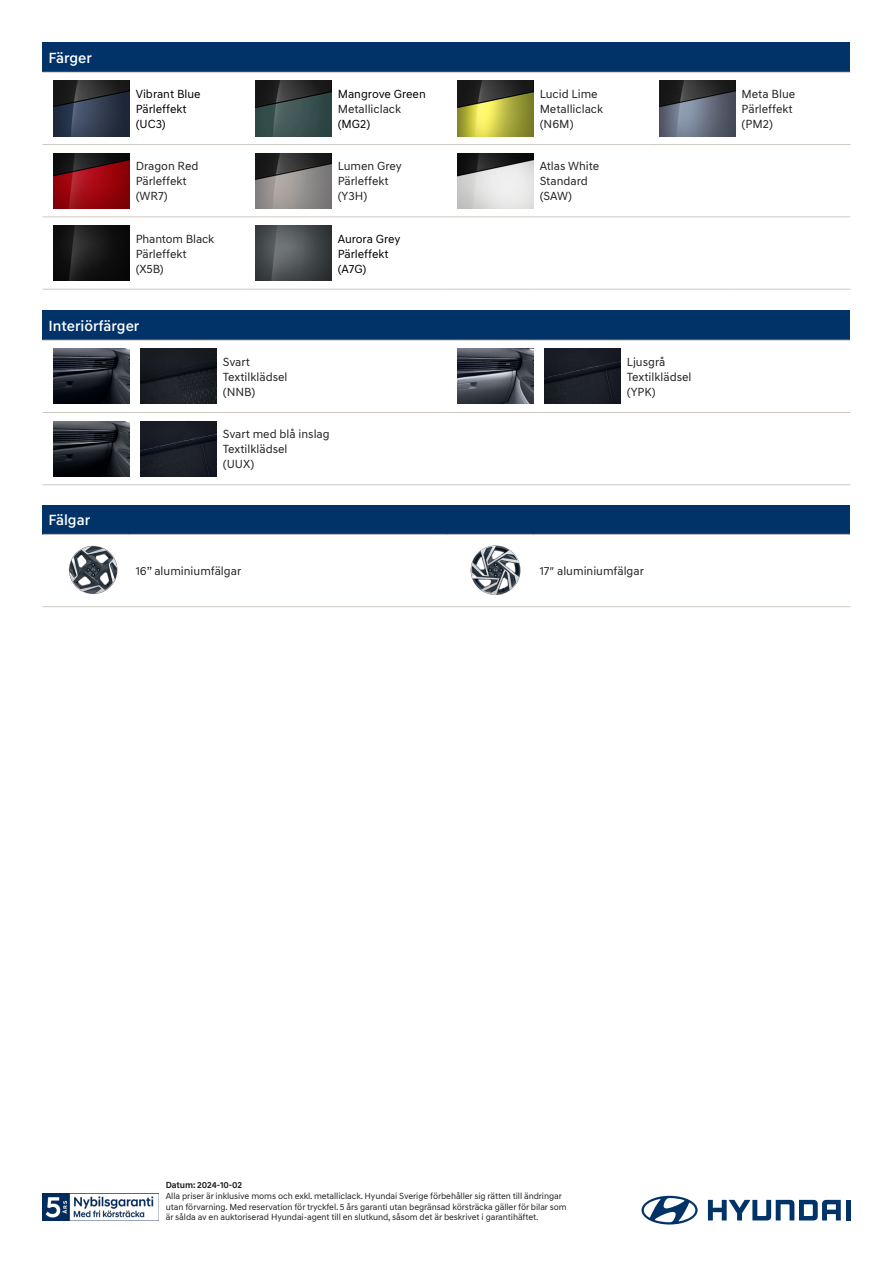
<style>
.page{position:relative;width:893px;height:1263px;background:#fff}
.page>*{position:absolute;margin:0;border:0;box-sizing:border-box;transform-origin:0 0}
.Normal{font:500 15px "Hyundai Sans Text";color:#fff}
.t1{font:12px/15px "Hyundai Sans Text";color:#231f20}
.t2{font:12px/15px "Hyundai Sans Text";color:#000}
.t3{font:9px/10.8px "Hyundai Sans Text";letter-spacing:-.01em;color:#231f20}
.t4{font:700 9px "Hyundai Sans Text";letter-spacing:-.01em;color:#231f20}
.s1{color:#231f20}
</style>
<div class="page">
<svg style="left:708px;top:1200px;width:133px;height:20px"></svg>
<div style="left:845px;top:1200px;width:5px;height:20px;background:#013368"></div>
<svg style="left:641px;top:1196px;width:57px;height:28px"></svg>
<img style="left:43px;top:1194px;width:111px;height:26px">
<div style="left:43px;top:43px;width:807px;height:29px;background:#013368"></div>
<hr style="left:244px;top:72px;width:88px;height:1px;background:#cfc8c1">
<hr style="left:43px;top:72px;width:87px;height:1px;background:#cfc8c1">
<hr style="left:648px;top:72px;width:88px;height:1px;background:#cfc8c1">
<hr style="left:43px;top:217px;width:87px;height:1px;background:#cfc8c1">
<hr style="left:244px;top:217px;width:88px;height:1px;background:#cfc8c1">
<hr style="left:446px;top:217px;width:88px;height:1px;background:#cfc8c1">
<hr style="left:648px;top:217px;width:88px;height:1px;background:#cfc8c1">
<hr style="left:43px;top:289px;width:87px;height:1px;background:#cfc8c1">
<hr style="left:244px;top:289px;width:88px;height:1px;background:#cfc8c1">
<hr style="left:446px;top:289px;width:88px;height:1px;background:#cfc8c1">
<hr style="left:648px;top:289px;width:88px;height:1px;background:#cfc8c1">
<hr style="left:332px;top:72px;width:114px;height:1px;background:#cfc8c1">
<hr style="left:130px;top:72px;width:114px;height:1px;background:#cfc8c1">
<hr style="left:446px;top:72px;width:88px;height:1px;background:#cfc8c1">
<hr style="left:534px;top:72px;width:114px;height:1px;background:#cfc8c1">
<hr style="left:736px;top:72px;width:114px;height:1px;background:#cfc8c1">
<hr style="left:130px;top:217px;width:114px;height:1px;background:#cfc8c1">
<hr style="left:332px;top:217px;width:114px;height:1px;background:#cfc8c1">
<hr style="left:534px;top:217px;width:114px;height:1px;background:#cfc8c1">
<hr style="left:736px;top:217px;width:114px;height:1px;background:#cfc8c1">
<hr style="left:130px;top:289px;width:114px;height:1px;background:#cfc8c1">
<hr style="left:332px;top:289px;width:114px;height:1px;background:#cfc8c1">
<hr style="left:534px;top:289px;width:114px;height:1px;background:#cfc8c1">
<hr style="left:736px;top:289px;width:114px;height:1px;background:#cfc8c1">
<hr style="left:43px;top:144px;width:87px;height:1px;background:#cfc8c1">
<hr style="left:130px;top:144px;width:114px;height:1px;background:#cfc8c1">
<hr style="left:244px;top:144px;width:88px;height:1px;background:#cfc8c1">
<hr style="left:446px;top:144px;width:88px;height:1px;background:#cfc8c1">
<hr style="left:648px;top:144px;width:88px;height:1px;background:#cfc8c1">
<hr style="left:332px;top:144px;width:114px;height:1px;background:#cfc8c1">
<hr style="left:534px;top:144px;width:114px;height:1px;background:#cfc8c1">
<hr style="left:736px;top:144px;width:114px;height:1px;background:#cfc8c1">
<img style="left:53px;top:81px;width:77px;height:55px">
<img style="left:255px;top:81px;width:77px;height:55px">
<img style="left:457px;top:81px;width:77px;height:55px">
<img style="left:659px;top:81px;width:77px;height:55px">
<img style="left:53px;top:153px;width:77px;height:55px">
<img style="left:255px;top:153px;width:77px;height:55px">
<img style="left:457px;top:153px;width:77px;height:55px">
<img style="left:53px;top:225px;width:77px;height:56px">
<img style="left:255px;top:225px;width:77px;height:56px">
<div style="left:43px;top:310px;width:807px;height:30px;background:#013368"></div>
<hr style="left:43px;top:340px;width:87px;height:1px;background:#cfc8c1">
<hr style="left:130px;top:340px;width:87px;height:1px;background:#cfc8c1">
<hr style="left:217px;top:340px;width:229px;height:1px;background:#cfc8c1">
<hr style="left:446px;top:340px;width:88px;height:1px;background:#cfc8c1">
<hr style="left:534px;top:340px;width:87px;height:1px;background:#cfc8c1">
<hr style="left:621px;top:340px;width:229px;height:1px;background:#cfc8c1">
<hr style="left:43px;top:412px;width:87px;height:1px;background:#cfc8c1">
<hr style="left:130px;top:412px;width:87px;height:1px;background:#cfc8c1">
<hr style="left:217px;top:412px;width:229px;height:1px;background:#cfc8c1">
<hr style="left:446px;top:412px;width:88px;height:1px;background:#cfc8c1">
<hr style="left:534px;top:412px;width:87px;height:1px;background:#cfc8c1">
<hr style="left:621px;top:412px;width:229px;height:1px;background:#cfc8c1">
<hr style="left:43px;top:484px;width:87px;height:1px;background:#cfc8c1">
<hr style="left:130px;top:484px;width:87px;height:1px;background:#cfc8c1">
<hr style="left:217px;top:484px;width:229px;height:1px;background:#cfc8c1">
<hr style="left:446px;top:484px;width:88px;height:1px;background:#cfc8c1">
<hr style="left:534px;top:484px;width:87px;height:1px;background:#cfc8c1">
<hr style="left:621px;top:484px;width:229px;height:1px;background:#cfc8c1">
<img style="left:53px;top:349px;width:77px;height:55px">
<img style="left:140px;top:349px;width:77px;height:55px">
<img style="left:457px;top:349px;width:77px;height:55px">
<img style="left:544px;top:349px;width:77px;height:55px">
<img style="left:53px;top:421px;width:77px;height:55px">
<img style="left:140px;top:421px;width:77px;height:55px">
<div style="left:43px;top:505px;width:807px;height:29px;background:#013368"></div>
<hr style="left:43px;top:534px;width:87px;height:1px;background:#cfc8c1">
<hr style="left:130px;top:534px;width:316px;height:1px;background:#cfc8c1">
<hr style="left:446px;top:534px;width:88px;height:1px;background:#cfc8c1">
<hr style="left:534px;top:534px;width:316px;height:1px;background:#cfc8c1">
<hr style="left:43px;top:606px;width:87px;height:1px;background:#cfc8c1">
<hr style="left:130px;top:606px;width:316px;height:1px;background:#cfc8c1">
<hr style="left:446px;top:606px;width:88px;height:1px;background:#cfc8c1">
<hr style="left:534px;top:606px;width:316px;height:1px;background:#cfc8c1">
<img style="left:68px;top:545px;width:50px;height:50px">
<img style="left:470px;top:545px;width:51px;height:50px">
<p class="Normal" style="left:49px;top:49px;width:45px">Färger</p>
<p class="t2" style="left:136px;top:86px;width:67px">Vibrant Blue</p>
<p class="t2" style="left:136px;top:101px;width:53px">Pärleffekt</p>
<p class="t2" style="left:136px;top:116px;width:32px">(UC3)</p>
<p class="t1" style="left:136px;top:159px;width:64px">Dragon Red</p>
<p class="t1" style="left:136px;top:174px;width:53px">Pärleffekt</p>
<p class="t1" style="left:136px;top:189px;width:34px">(WR7)</p>
<p class="t1" style="left:136px;top:231px;width:80px">Phantom Black<br>Pärleffekt</p>
<p class="t1" style="left:136px;top:261px;width:30px">(X5B)</p>
<p class="t2" style="left:338px;top:86px;width:90px">Mangrove Green<br><span class="s1">Metalliclack</span></p>
<p class="t2" style="left:338px;top:116px;width:34px">(MG2)</p>
<p class="t1" style="left:338px;top:159px;width:66px">Lumen Grey<br>Pärleffekt</p>
<p class="t1" style="left:338px;top:189px;width:31px">(Y3H)</p>
<p class="t2" style="left:338px;top:231px;width:64px">Aurora Grey<br>Pärleffekt</p>
<p class="t2" style="left:338px;top:261px;width:30px">(A7G)</p>
<p class="Normal" style="left:49px;top:317px;width:92px">Interiörfärger</p>
<p class="Normal" style="left:49px;top:511px;width:43px">Fälgar</p>
<p class="t1" style="left:223px;top:354px;width:66px">Svart<br>Textilklädsel</p>
<p class="t1" style="left:223px;top:384px;width:34px">(NNB)</p>
<p class="t1" style="left:223px;top:427px;width:108px">Svart med blå inslag<br>Textilklädsel</p>
<p class="t1" style="left:223px;top:457px;width:33px">(UUX)</p>
<p class="t1" style="left:540px;top:86px;width:65px">Lucid Lime<br>Metalliclack</p>
<p class="t1" style="left:540px;top:116px;width:35px">(N6M)</p>
<p class="t1" style="left:540px;top:159px;width:61px">Atlas White<br>Standard</p>
<p class="t1" style="left:540px;top:189px;width:34px">(SAW)</p>
<p class="t1" style="left:627px;top:354px;width:66px">Ljusgrå<br>Textilklädsel</p>
<p class="t1" style="left:627px;top:384px;width:30px">(YPK)</p>
<p class="t1" style="left:136px;top:563px;width:107px">16” aluminiumfälgar</p>
<p class="t1" style="left:540px;top:563px;width:106px">17″ aluminiumfälgar</p>
<p class="t1" style="left:742px;top:86px;width:55px">Meta Blue</p>
<p class="t1" style="left:742px;top:101px;width:53px">Pärleffekt</p>
<p class="t1" style="left:742px;top:116px;width:33px">(PM2)</p>
<p class="t4" style="left:166px;top:1179px;width:78px">Datum: 2024-10-02</p>
<p class="t3" style="left:166px;top:1190px;width:402px">Alla priser är inklusive moms och exkl. metalliclack. Hyundai Sverige förbehåller sig rätten till ändringar utan förvarning. Med reservation för tryckfel. 5 års garanti utan begränsad körsträcka gäller för bilar som är sålda av en auktoriserad Hyundai-agent till en slutkund, såsom det är beskrivet i garantihäftet.</p>
</div>
